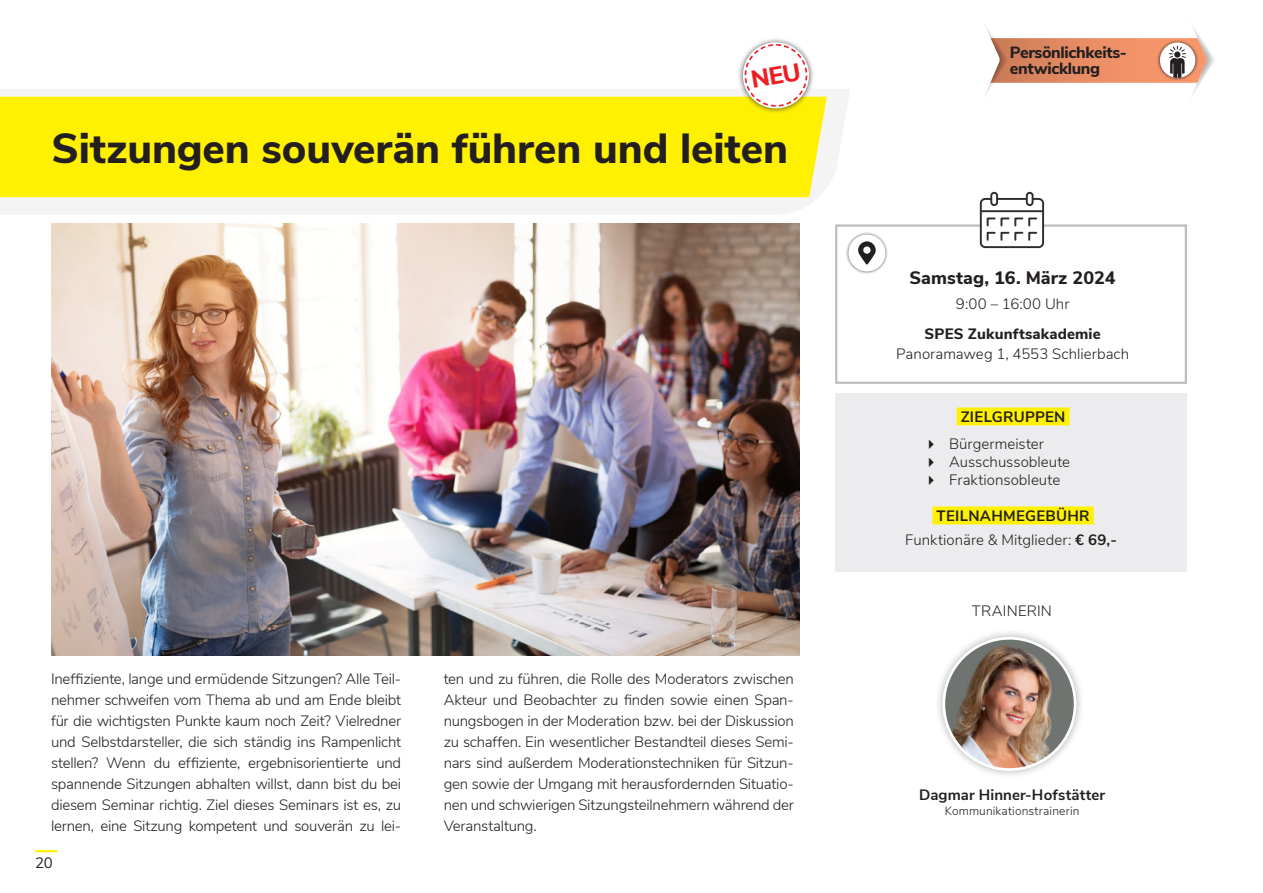
<style>
.page{position:relative;width:1263px;height:893px;background:#fff}
.page>*{position:absolute;margin:0;border:0;box-sizing:border-box;transform-origin:0 0}
.t1{font:800 42px "Nunito Sans";letter-spacing:-.005em;color:#231f20}
.t2{font:800 18px "Nunito Sans";color:#231f20}
.t3{font:800 16.2px/16.2px "Nunito Sans";letter-spacing:-.02em;color:#231f20}
.t4{font:300 15px/21px "Nunito Sans";color:#231f20;text-align:justify}
.t5{font:700 15px "Nunito Sans";letter-spacing:.01em;color:#231f20}
.t6{font:800 15px "Nunito Sans";letter-spacing:.01em;color:#231f20}
.t7{font:15px "Nunito Sans";color:#231f20}
.t8{font:300 12px "Nunito Sans";letter-spacing:.01em;color:#231f20}
.s1{font-weight:700}
</style>
<div class="page">
<hr style="left:35px;top:850px;width:22px;height:2px;background:#fff101">
<svg style="left:0;top:89px;width:850px;height:125px;fill:#f3f4f3"></svg>
<svg style="left:985px;top:26px;width:229px;height:70px"></svg>
<div style="left:835px;top:224px;width:352px;height:160px;border:2px solid #bcbdc0"></div>
<div style="left:0;top:97px;width:827px;height:100px;background:#fff101"></div>
<div style="left:835px;top:393px;width:352px;height:178px;background:#ececee"></div>
<img style="left:51px;top:223px;width:748px;height:432px">
<div style="left:934px;top:628px;width:151px;height:151px;background:#231f20;opacity:.35"></div>
<img style="left:944px;top:638px;width:131px;height:131px;border-radius:66px">
<div style="left:942px;top:637px;width:134px;height:134px;border:3px solid #fff;border-radius:50%"></div>
<div style="left:957px;top:407px;width:112px;height:18px;background:#fff101"></div>
<div style="left:932px;top:506px;width:162px;height:18px;background:#fff101"></div>
<div style="left:981px;top:199px;width:62px;height:48px;background:#fff;border-radius:4px"></div>
<div style="left:980px;top:198px;width:64px;height:50px;border:2px solid #2e2e2b;border-radius:4px"></div>
<div style="left:1027px;top:193px;width:5px;height:12px;background:#fff;border-radius:3px"></div>
<div style="left:1026px;top:192px;width:7px;height:14px;border:2px solid #2e2e2b;border-radius:3px"></div>
<div style="left:991px;top:193px;width:6px;height:12px;background:#fff;border-radius:3px"></div>
<div style="left:990px;top:192px;width:8px;height:14px;border:2px solid #2e2e2b;border-radius:3px"></div>
<hr style="left:981px;top:210px;width:62px;height:2px;background:#2e2e2b">
<svg style="left:986px;top:217px;width:52px;height:24px"></svg>
<div style="left:845px;top:231px;width:43px;height:43px;background:#231f20;opacity:.75"></div>
<div style="left:848px;top:234px;width:37px;height:37px;background:#fff;border-radius:50%"></div>
<svg style="left:858px;top:241px;width:18px;height:24px"></svg>
<div style="left:737px;top:37px;width:78px;height:77px;background:#231f20;opacity:.75"></div>
<div style="left:1209px;top:82px;width:54px;height:166px;background:#fff"></div>
<svg style="left:740px;top:40px;width:72px;height:71px"></svg>
<h1 class="t1" style="left:52px;top:117px;width:738px">Sitzungen souverän führen und leiten</h1>
<p class="t4" style="left:51px;top:667px;width:352px">Ineffiziente, lange und ermüdende Sitzungen? Alle Teil&shy;nehmer schweifen vom Thema ab und am Ende bleibt für die wichtigsten Punkte kaum noch Zeit? Vielredner und Selbstdarsteller, die sich ständig ins Rampenlicht stellen? Wenn du effiziente, ergebnisorientierte und spannende Sitzungen abhalten willst, dann bist du bei diesem Seminar richtig. Ziel dieses Seminars ist es, zu lernen, eine Sitzung kompetent und souverän zu lei-</p>
<p class="t4" style="left:444px;top:667px;width:352px">ten und zu führen, die Rolle des Moderators zwischen Akteur und Beobachter zu finden sowie einen Span&shy;nungsbogen in der Moderation bzw. bei der Diskussion zu schaffen. Ein wesentlicher Bestandteil dieses Semi&shy;nars sind außerdem Moderationstechniken für Sitzun&shy;gen sowie der Umgang mit herausfordernden Situatio&shy;nen und schwierigen Sitzungsteilnehmern während der Veranstaltung.</p>
<p class="t7" style="left:35px;top:852px;width:19px">20</p>
<p class="t3" style="left:1010px;top:44px;width:119px">Persönlichkeits&shy;entwicklung</p>
<p class="t2" style="left:909px;top:265px;width:208px">Samstag, 16. März 2024</p>
<p class="t4" style="left:956px;top:293px;width:115px">9:00 – 16:00 Uhr</p>
<p class="t6" style="left:924px;top:322px;width:178px">SPES Zukunftsakademie</p>
<p class="t4" style="left:896px;top:343px;width:235px">Panoramaweg 1, 4553 Schlierbach</p>
<p class="t5" style="left:961px;top:405px;width:106px">ZIELGRUPPEN</p>
<p class="t4" style="left:949px;top:434px;width:123px;line-height:18px;text-align:left">Bürgermeister<br>Ausschussobleute<br>Fraktionsobleute</p>
<p class="t4" style="left:905px;top:503px;width:213px;line-height:24px;text-align:center"><span class="s1">TEILNAHMEGEBÜHR<br></span>Funktionäre &amp; Mitglieder: <span class="s1">€ 69,-</span></p>
<p class="t4" style="left:972px;top:599px;width:82px">TRAINERIN</p>
<p class="t5" style="left:919px;top:784px;width:188px">Dagmar Hinner-Hofstätter</p>
<p class="t8" style="left:945px;top:802px;width:136px">Kommunikationstrainerin</p>
</div>
